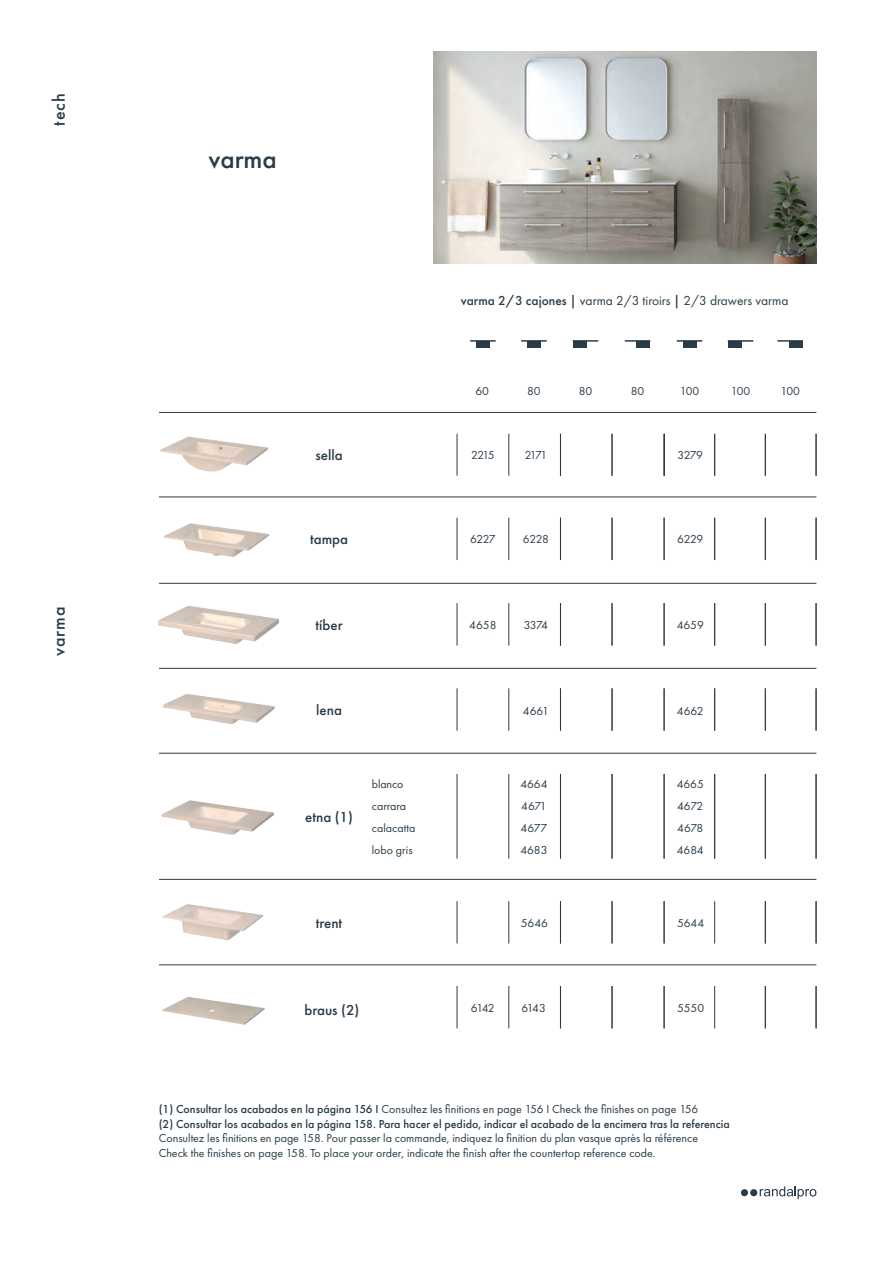
<style>
.page{position:relative;width:893px;height:1263px;background:#fff}
.page>*{position:absolute;margin:0;border:0;box-sizing:border-box;transform-origin:0 0}
.t1{font:500 27px "Futura PT";color:#2a3b46}
.t2{font:500 18px "Futura PT";letter-spacing:.05em;color:#2a3b46}
.t3{font:500 15px "Futura PT";color:#2a3b46}
.t4{font:13.5px "Futura PT";color:#2a3b46}
.t5{font:12px/22.2px "Futura PT";color:#2a3b46}
.t6{font:500 12px/14.4px "Futura PT";color:#2a3b46}
.s1{font-weight:500}
.s2{font-weight:400}
</style>
<div class="page">
<hr style="left:159px;top:412px;width:657px;height:1px;background:#2a3b46">
<hr style="left:159px;top:496px;width:657px;height:1px;background:#2a3b46">
<hr style="left:159px;top:583px;width:657px;height:1px;background:#2a3b46">
<hr style="left:159px;top:668px;width:657px;height:1px;background:#2a3b46">
<hr style="left:159px;top:753px;width:657px;height:1px;background:#2a3b46">
<hr style="left:159px;top:879px;width:657px;height:1px;background:#2a3b46">
<hr style="left:159px;top:964px;width:657px;height:1px;background:#2a3b46">
<hr style="left:457px;top:434px;width:1px;height:42px;background:#2a3b46">
<hr style="left:508px;top:434px;width:1px;height:42px;background:#2a3b46">
<hr style="left:560px;top:434px;width:1px;height:42px;background:#2a3b46">
<hr style="left:612px;top:434px;width:1px;height:42px;background:#2a3b46">
<hr style="left:664px;top:434px;width:1px;height:42px;background:#2a3b46">
<hr style="left:765px;top:434px;width:1px;height:42px;background:#2a3b46">
<hr style="left:714px;top:434px;width:1px;height:42px;background:#2a3b46">
<hr style="left:816px;top:434px;width:1px;height:42px;background:#2a3b46">
<hr style="left:457px;top:518px;width:1px;height:42px;background:#2a3b46">
<hr style="left:508px;top:518px;width:1px;height:42px;background:#2a3b46">
<hr style="left:560px;top:518px;width:1px;height:42px;background:#2a3b46">
<hr style="left:612px;top:518px;width:1px;height:42px;background:#2a3b46">
<hr style="left:664px;top:518px;width:1px;height:42px;background:#2a3b46">
<hr style="left:765px;top:518px;width:1px;height:42px;background:#2a3b46">
<hr style="left:714px;top:518px;width:1px;height:42px;background:#2a3b46">
<hr style="left:816px;top:518px;width:1px;height:42px;background:#2a3b46">
<hr style="left:457px;top:603px;width:1px;height:43px;background:#2a3b46">
<hr style="left:508px;top:603px;width:1px;height:43px;background:#2a3b46">
<hr style="left:560px;top:603px;width:1px;height:43px;background:#2a3b46">
<hr style="left:612px;top:603px;width:1px;height:43px;background:#2a3b46">
<hr style="left:664px;top:603px;width:1px;height:43px;background:#2a3b46">
<hr style="left:765px;top:603px;width:1px;height:43px;background:#2a3b46">
<hr style="left:714px;top:603px;width:1px;height:43px;background:#2a3b46">
<hr style="left:816px;top:603px;width:1px;height:43px;background:#2a3b46">
<hr style="left:457px;top:688px;width:1px;height:43px;background:#2a3b46">
<hr style="left:508px;top:688px;width:1px;height:43px;background:#2a3b46">
<hr style="left:560px;top:688px;width:1px;height:43px;background:#2a3b46">
<hr style="left:612px;top:688px;width:1px;height:43px;background:#2a3b46">
<hr style="left:664px;top:688px;width:1px;height:43px;background:#2a3b46">
<hr style="left:765px;top:688px;width:1px;height:43px;background:#2a3b46">
<hr style="left:714px;top:688px;width:1px;height:43px;background:#2a3b46">
<hr style="left:816px;top:688px;width:1px;height:43px;background:#2a3b46">
<hr style="left:457px;top:774px;width:1px;height:85px;background:#2a3b46">
<hr style="left:508px;top:774px;width:1px;height:85px;background:#2a3b46">
<hr style="left:560px;top:774px;width:1px;height:85px;background:#2a3b46">
<hr style="left:612px;top:774px;width:1px;height:85px;background:#2a3b46">
<hr style="left:664px;top:774px;width:1px;height:85px;background:#2a3b46">
<hr style="left:765px;top:774px;width:1px;height:85px;background:#2a3b46">
<hr style="left:714px;top:774px;width:1px;height:85px;background:#2a3b46">
<hr style="left:816px;top:774px;width:1px;height:85px;background:#2a3b46">
<hr style="left:457px;top:901px;width:1px;height:42px;background:#2a3b46">
<hr style="left:508px;top:901px;width:1px;height:42px;background:#2a3b46">
<hr style="left:560px;top:901px;width:1px;height:42px;background:#2a3b46">
<hr style="left:612px;top:901px;width:1px;height:42px;background:#2a3b46">
<hr style="left:664px;top:901px;width:1px;height:42px;background:#2a3b46">
<hr style="left:765px;top:901px;width:1px;height:42px;background:#2a3b46">
<hr style="left:714px;top:901px;width:1px;height:42px;background:#2a3b46">
<hr style="left:816px;top:901px;width:1px;height:42px;background:#2a3b46">
<hr style="left:457px;top:986px;width:1px;height:42px;background:#2a3b46">
<hr style="left:508px;top:986px;width:1px;height:42px;background:#2a3b46">
<hr style="left:560px;top:986px;width:1px;height:42px;background:#2a3b46">
<hr style="left:612px;top:986px;width:1px;height:42px;background:#2a3b46">
<hr style="left:664px;top:986px;width:1px;height:42px;background:#2a3b46">
<hr style="left:765px;top:986px;width:1px;height:42px;background:#2a3b46">
<hr style="left:714px;top:986px;width:1px;height:42px;background:#2a3b46">
<hr style="left:816px;top:986px;width:1px;height:42px;background:#2a3b46">
<img style="left:160px;top:436px;width:108px;height:36px">
<img style="left:164px;top:523px;width:105px;height:34px">
<img style="left:161px;top:800px;width:113px;height:35px">
<img style="left:162px;top:904px;width:102px;height:37px">
<img style="left:158px;top:606px;width:121px;height:38px">
<img style="left:162px;top:694px;width:113px;height:31px">
<hr style="left:728px;top:340px;width:25px;height:2px;background:#2a3b46">
<div style="left:728px;top:341px;width:14px;height:6px;background:#2a3b46"></div>
<hr style="left:777px;top:340px;width:26px;height:2px;background:#2a3b46">
<div style="left:789px;top:341px;width:14px;height:6px;background:#2a3b46"></div>
<hr style="left:625px;top:340px;width:25px;height:2px;background:#2a3b46">
<div style="left:636px;top:341px;width:14px;height:6px;background:#2a3b46"></div>
<hr style="left:573px;top:340px;width:25px;height:2px;background:#2a3b46">
<div style="left:573px;top:341px;width:13px;height:6px;background:#2a3b46"></div>
<hr style="left:521px;top:340px;width:26px;height:2px;background:#2a3b46">
<div style="left:527px;top:341px;width:14px;height:6px;background:#2a3b46"></div>
<hr style="left:470px;top:340px;width:26px;height:2px;background:#2a3b46">
<div style="left:476px;top:341px;width:14px;height:6px;background:#2a3b46"></div>
<hr style="left:677px;top:340px;width:25px;height:2px;background:#2a3b46">
<div style="left:683px;top:341px;width:13px;height:6px;background:#2a3b46"></div>
<img style="left:434px;top:51px;width:382px;height:213px">
<img style="left:162px;top:996px;width:103px;height:29px">
<div style="left:741px;top:1189px;width:7px;height:7px;background:#2a3b46;border-radius:50%"></div>
<div style="left:750px;top:1189px;width:7px;height:7px;background:#2a3b46;border-radius:50%"></div>
<svg style="left:760px;top:1186px;width:56px;height:13px"></svg>
<h2 class="t2" style="left:48px;top:126px;width:34px;rotate:-90deg">tech</h2>
<h2 class="t2" style="left:48px;top:656px;width:51px;rotate:-90deg">varma</h2>
<h1 class="t1" style="left:209px;top:142px;width:70px">varma</h1>
<p class="t4" style="left:461px;top:293px;width:329px"><span class="s1">varma 2/3 cajones |</span> varma 2/3 tiroirs <span class="s1">|</span> 2/3 drawers varma</p>
<p class="t5" style="left:475px;top:380px;width:15px">60</p>
<p class="t5" style="left:527px;top:380px;width:15px">80</p>
<p class="t5" style="left:579px;top:380px;width:15px">80</p>
<p class="t5" style="left:631px;top:380px;width:15px">80</p>
<p class="t5" style="left:680px;top:380px;width:21px">100</p>
<p class="t5" style="left:731px;top:380px;width:21px">100</p>
<p class="t5" style="left:780px;top:380px;width:21px">100</p>
<p class="t3" style="left:315px;top:446px;width:29px">sella</p>
<p class="t5" style="left:471px;top:444px;width:25px">2215</p>
<p class="t5" style="left:525px;top:444px;width:24px">2171</p>
<p class="t5" style="left:678px;top:444px;width:27px">3279</p>
<p class="t3" style="left:310px;top:530px;width:40px">tampa</p>
<p class="t5" style="left:470px;top:528px;width:27px">6227</p>
<p class="t5" style="left:677px;top:528px;width:27px">6229</p>
<p class="t5" style="left:523px;top:528px;width:27px">6228</p>
<p class="t3" style="left:316px;top:616px;width:29px">tíber</p>
<p class="t5" style="left:469px;top:614px;width:29px">4658</p>
<p class="t5" style="left:524px;top:614px;width:26px">3374</p>
<p class="t5" style="left:677px;top:614px;width:29px">4659</p>
<p class="t3" style="left:316px;top:701px;width:27px">lena</p>
<p class="t5" style="left:523px;top:700px;width:27px">4661</p>
<p class="t5" style="left:677px;top:700px;width:28px">4662</p>
<p class="t3" style="left:305px;top:808px;width:49px">etna (1)</p>
<p class="t5" style="left:372px;top:772px;width:45px">blanco carrara calacatta lobo gris</p>
<p class="t5" style="left:520px;top:772px;width:29px">4664</p>
<p class="t5" style="left:677px;top:772px;width:29px">4665</p>
<p class="t5" style="left:521px;top:795px;width:27px">4671</p>
<p class="t5" style="left:677px;top:795px;width:28px">4672</p>
<p class="t5" style="left:521px;top:817px;width:28px">4677</p>
<p class="t5" style="left:677px;top:817px;width:28px">4678</p>
<p class="t5" style="left:520px;top:839px;width:29px">4683</p>
<p class="t5" style="left:677px;top:839px;width:28px">4684</p>
<p class="t3" style="left:316px;top:914px;width:28px">trent</p>
<p class="t5" style="left:521px;top:911px;width:29px">5646</p>
<p class="t5" style="left:677px;top:912px;width:29px">5644</p>
<p class="t3" style="left:304px;top:1001px;width:56px">braus (2)</p>
<p class="t5" style="left:471px;top:996px;width:25px">6142</p>
<p class="t5" style="left:521px;top:996px;width:26px">6143</p>
<p class="t5" style="left:677px;top:996px;width:29px">5550</p>
<p class="t6" style="left:159px;top:1102px;width:573px">(1) Consultar los acabados en la página 156 I <span class="s2">Consultez les finitions en page 156 I Check the finishes on page 156<br></span>(2) Consultar los acabados en la página 158. Para hacer el pedido, indicar el acabado de la encimera tras la referencia</p>
<p class="t5" style="left:159px;top:1131px;width:541px;line-height:14.4px">Consultez les finitions en page 158. Pour passer la commande, indiquez la finition du plan vasque après la référence<br>Check the finishes on page 158. To place your order, indicate the finish after the countertop reference code.</p>
</div>
